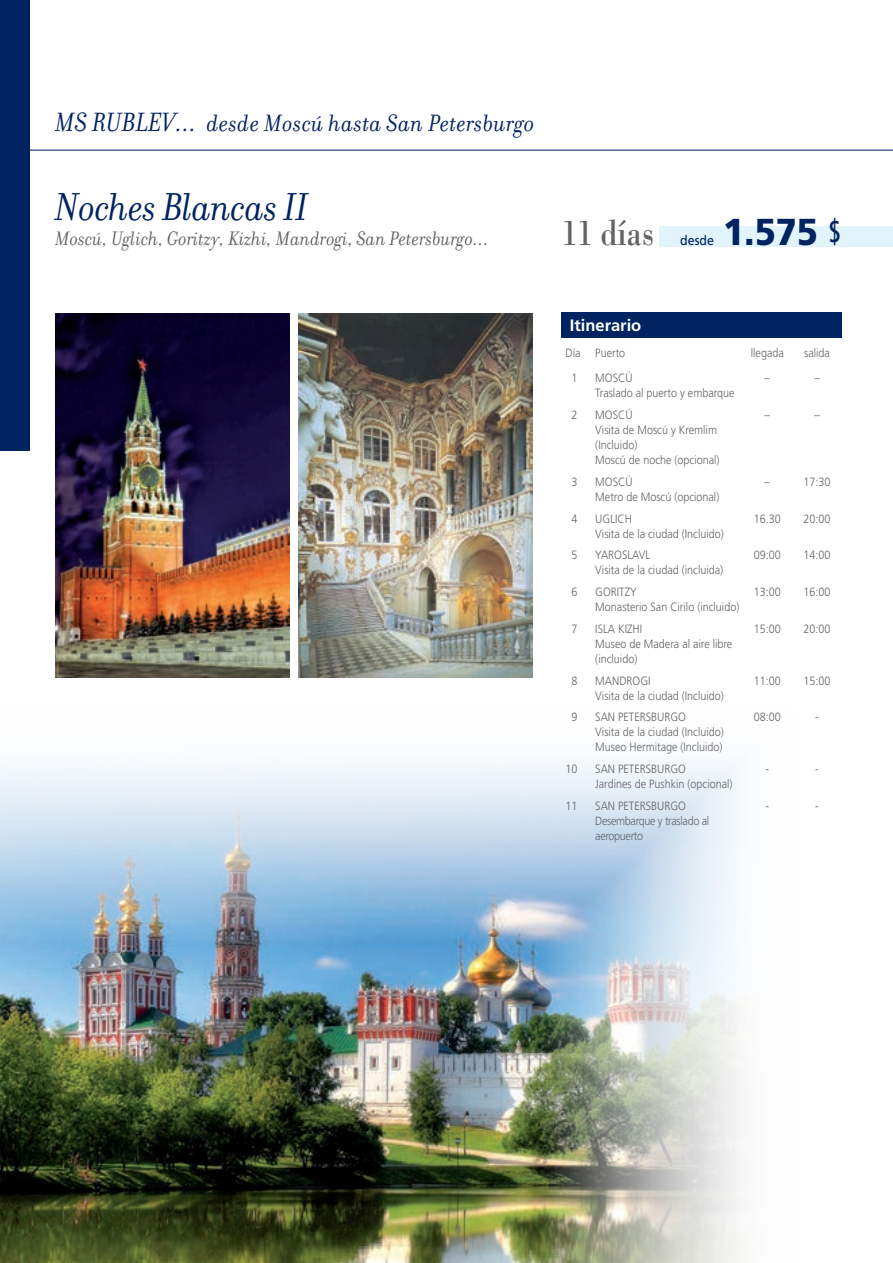
<style>
.page{position:relative;width:893px;height:1263px;background:#fff}
.page>*{position:absolute;margin:0;border:0;box-sizing:border-box;transform-origin:0 0}
.t1{font:italic 42px "Filosofia";letter-spacing:-.015em;color:#002361}
.t2{font:37.5px "Bodoni";color:#636366;scale:.83 1}
.t3{font:900 37.5px "Frutiger";color:#002361;scale:.92 1}
.t4{font:italic 25.5px "Filosofia";letter-spacing:.01em;color:#002361}
.t5{font:italic 21px "Filosofia";color:#636366}
.t6{font:700 16.5px "Frutiger";color:#fff}
.t7{font:13.5px "Frutiger";color:#002361;scale:.92 1}
.t8{font:300 12px/15px "Frutiger";color:#636366;scale:.9 1}
.t9{font:300 12px/15px "Frutiger";letter-spacing:-.03em;color:#636366;scale:.9 1}
.s1{font-size:28.5px}
.s2{font-weight:400;font-size:30px}
</style>
<div class="page">
<div style="left:0;top:0;width:30px;height:451px;background:#002361"></div>
<div style="left:659px;top:226px;width:234px;height:21px;background:#e1f4fc"></div>
<hr style="left:0;top:150px;width:893px;height:1px;background:#002361">
<img style="left:0;top:763px;width:739px;height:500px">
<img style="left:55px;top:313px;width:234px;height:364px">
<img style="left:298px;top:313px;width:235px;height:364px">
<div style="left:561px;top:312px;width:281px;height:25px;background:#002361"></div>
<p class="t4" style="left:55px;top:110px;width:481px"><span class="s1">MS RUBLEV...</span> desde Moscú hasta San Petersburgo</p>
<p class="t1" style="left:55px;top:184px;width:255px">Noches Blancas II</p>
<p class="t5" style="left:55px;top:227px;width:435px">Moscú, Uglich, Goritzy, Kizhi, Mandrogi, San Petersburgo...</p>
<p class="t2" style="left:562px;top:210px;width:113px">11 días</p>
<p class="t7" style="left:680px;top:233px;width:38px">desde</p>
<p class="t3" style="left:723px;top:209px;width:130px">1.575 <span class="s2">$</span></p>
<p class="t6" style="left:570px;top:315px;width:73px">Itinerario</p>
<p class="t8" style="left:566px;top:346px;width:18px">Día</p>
<p class="t8" style="left:595px;top:346px;width:35px">Puerto</p>
<p class="t8" style="left:751px;top:346px;width:38px">llegada</p>
<p class="t8" style="left:804px;top:346px;width:30px">salida</p>
<p class="t8" style="left:572px;top:371px;width:8px">1</p>
<p class="t8" style="left:595px;top:371px;width:43px">MOSCÚ</p>
<p class="t8" style="left:595px;top:386px;width:156px">Traslado al puerto y embarque</p>
<p class="t8" style="left:765px;top:371px;width:7px">–</p>
<p class="t8" style="left:814px;top:371px;width:7px">–</p>
<p class="t8" style="left:572px;top:408px;width:8px">2</p>
<p class="t8" style="left:595px;top:408px;width:43px">MOSCÚ</p>
<p class="t8" style="left:595px;top:423px;width:137px">Visita de Moscú y Kremlim (Incluido)</p>
<p class="t8" style="left:595px;top:453px;width:140px">Moscú de noche (opcional)</p>
<p class="t8" style="left:765px;top:408px;width:7px">–</p>
<p class="t8" style="left:814px;top:408px;width:7px">–</p>
<p class="t8" style="left:572px;top:474px;width:8px">3</p>
<p class="t8" style="left:595px;top:474px;width:43px">MOSCÚ</p>
<p class="t8" style="left:595px;top:489px;width:139px">Metro de Moscú (opcional)</p>
<p class="t8" style="left:765px;top:474px;width:7px">–</p>
<p class="t8" style="left:804px;top:474px;width:32px">17:30</p>
<p class="t8" style="left:572px;top:511px;width:8px">4</p>
<p class="t8" style="left:595px;top:511px;width:42px">UGLICH</p>
<p class="t8" style="left:595px;top:526px;width:144px">Visita de la ciudad (Incluido)</p>
<p class="t8" style="left:754px;top:511px;width:32px">16.30</p>
<p class="t8" style="left:804px;top:511px;width:32px">20:00</p>
<p class="t8" style="left:572px;top:548px;width:8px">5</p>
<p class="t8" style="left:595px;top:548px;width:63px">YAROSLAVL</p>
<p class="t8" style="left:595px;top:563px;width:144px">Visita de la ciudad (incluida)</p>
<p class="t8" style="left:754px;top:548px;width:32px">09:00</p>
<p class="t8" style="left:804px;top:548px;width:32px">14:00</p>
<p class="t8" style="left:572px;top:584px;width:8px">6</p>
<p class="t8" style="left:595px;top:584px;width:47px">GORITZY</p>
<p class="t8" style="left:595px;top:599px;width:162px">Monasterio San Cirilo (incluido)</p>
<p class="t8" style="left:754px;top:584px;width:32px">13:00</p>
<p class="t8" style="left:804px;top:584px;width:32px">16:00</p>
<p class="t8" style="left:572px;top:621px;width:8px">7</p>
<p class="t8" style="left:595px;top:621px;width:53px">ISLA KIZHI</p>
<p class="t8" style="left:595px;top:636px;width:154px">Museo de Madera al aire libre (incluido)</p>
<p class="t8" style="left:754px;top:621px;width:32px">15:00</p>
<p class="t8" style="left:804px;top:621px;width:32px">20:00</p>
<p class="t8" style="left:572px;top:673px;width:8px">8</p>
<p class="t8" style="left:595px;top:673px;width:63px">MANDROGI</p>
<p class="t8" style="left:595px;top:688px;width:144px">Visita de la ciudad (Incluido)</p>
<p class="t8" style="left:754px;top:673px;width:32px">11:00</p>
<p class="t8" style="left:804px;top:673px;width:32px">15:00</p>
<p class="t8" style="left:572px;top:710px;width:8px">9</p>
<p class="t8" style="left:595px;top:710px;width:102px">SAN PETERSBURGO</p>
<p class="t8" style="left:595px;top:725px;width:144px">Visita de la ciudad (Incluido)</p>
<p class="t8" style="left:595px;top:740px;width:143px">Museo Hermitage (Incluido)</p>
<p class="t8" style="left:754px;top:710px;width:32px">08:00</p>
<p class="t8" style="left:815px;top:710px;width:5px">-</p>
<p class="t8" style="left:566px;top:761px;width:15px">10</p>
<p class="t8" style="left:595px;top:761px;width:102px">SAN PETERSBURGO</p>
<p class="t8" style="left:595px;top:776px;width:154px">Jardines de Pushkin (opcional)</p>
<p class="t8" style="left:765px;top:761px;width:5px">-</p>
<p class="t8" style="left:815px;top:761px;width:5px">-</p>
<p class="t8" style="left:566px;top:798px;width:15px">11</p>
<p class="t8" style="left:595px;top:798px;width:102px">SAN PETERSBURGO</p>
<p class="t9" style="left:595px;top:813px;width:128px">Desembarque y traslado al aeropuerto</p>
<p class="t8" style="left:765px;top:798px;width:5px">-</p>
<p class="t8" style="left:815px;top:798px;width:5px">-</p>
</div>
